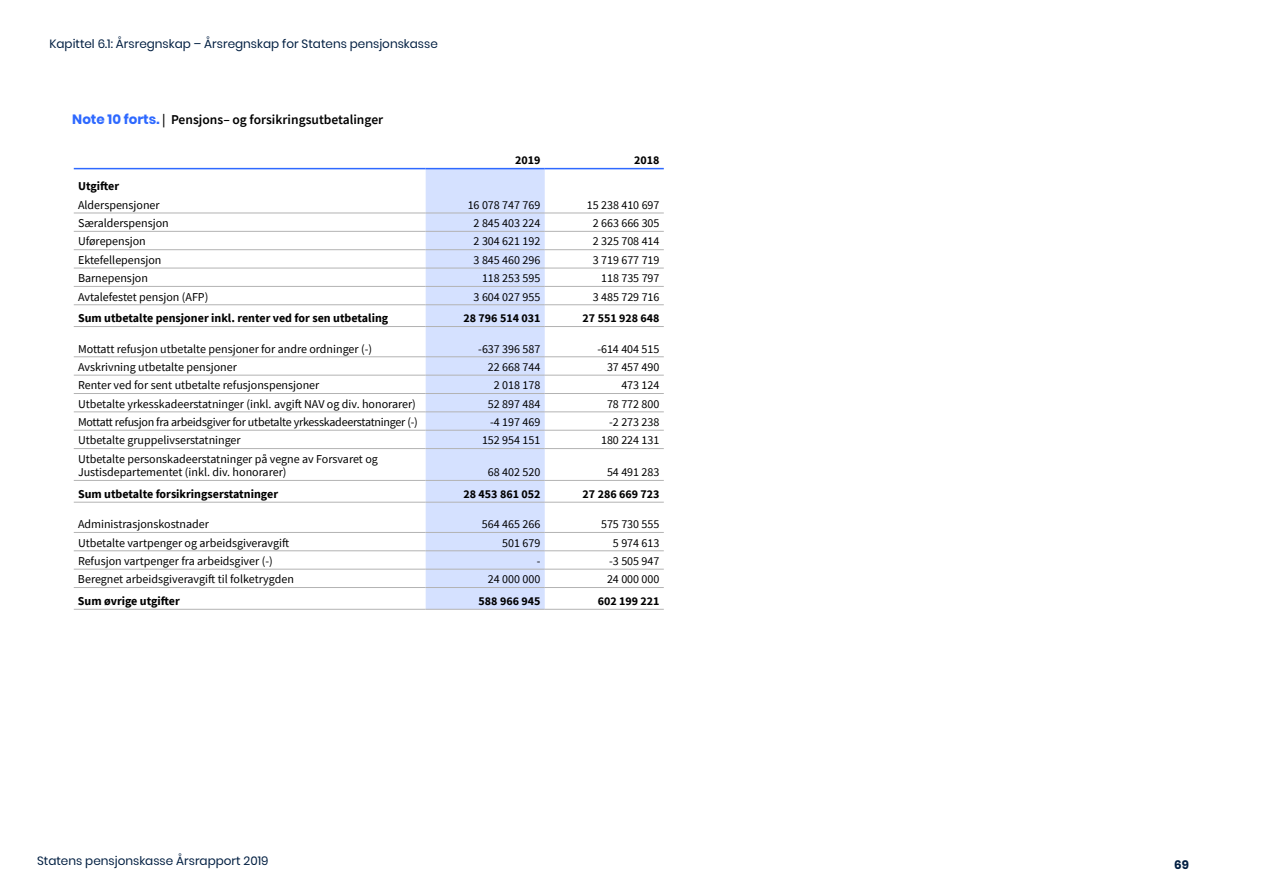
<style>
.page{position:relative;width:1263px;height:893px;background:#fff}
.page>*{position:absolute;margin:0;border:0;box-sizing:border-box;transform-origin:0 0}
.t1{font:600 13.5px "Source Sans Pro";color:#000}
.t2{font:12px/13.5px "Source Sans Pro";color:#000}
.t3{font:700 12px "Source Sans Pro";color:#000}
.t4{font:12px "Poppins";color:#011e41}
.t5{font:12px "Source Sans Pro";letter-spacing:-.02em;color:#000}
.t6{font:700 12px "Poppins";color:#011e41}
.s1{font-family:"Poppins";font-weight:700;color:#2e69ff}
</style>
<div class="page">
<div style="left:426px;top:169px;width:119px;height:440px;background:#d5e1ff"></div>
<hr style="left:74px;top:168px;width:352px;height:1px;background:#2e69ff">
<hr style="left:426px;top:168px;width:119px;height:1px;background:#2e69ff">
<hr style="left:545px;top:168px;width:119px;height:1px;background:#2e69ff">
<hr style="left:74px;top:213px;width:352px;height:1px;background:#b3b3b3">
<hr style="left:426px;top:213px;width:119px;height:1px;background:#b3b3b3">
<hr style="left:545px;top:213px;width:119px;height:1px;background:#b3b3b3">
<hr style="left:74px;top:231px;width:352px;height:1px;background:#b3b3b3">
<hr style="left:426px;top:231px;width:119px;height:1px;background:#b3b3b3">
<hr style="left:545px;top:231px;width:119px;height:1px;background:#b3b3b3">
<hr style="left:74px;top:249px;width:352px;height:1px;background:#b3b3b3">
<hr style="left:426px;top:249px;width:119px;height:1px;background:#b3b3b3">
<hr style="left:545px;top:249px;width:119px;height:1px;background:#b3b3b3">
<hr style="left:74px;top:268px;width:352px;height:1px;background:#b3b3b3">
<hr style="left:426px;top:268px;width:119px;height:1px;background:#b3b3b3">
<hr style="left:545px;top:268px;width:119px;height:1px;background:#b3b3b3">
<hr style="left:74px;top:286px;width:352px;height:1px;background:#b3b3b3">
<hr style="left:426px;top:286px;width:119px;height:1px;background:#b3b3b3">
<hr style="left:545px;top:286px;width:119px;height:1px;background:#b3b3b3">
<hr style="left:74px;top:304px;width:352px;height:1px;background:#b3b3b3">
<hr style="left:426px;top:304px;width:119px;height:1px;background:#b3b3b3">
<hr style="left:545px;top:304px;width:119px;height:1px;background:#b3b3b3">
<hr style="left:74px;top:326px;width:352px;height:1px;background:#b3b3b3">
<hr style="left:426px;top:326px;width:119px;height:1px;background:#b3b3b3">
<hr style="left:545px;top:326px;width:119px;height:1px;background:#b3b3b3">
<hr style="left:74px;top:357px;width:352px;height:1px;background:#b3b3b3">
<hr style="left:426px;top:357px;width:119px;height:1px;background:#b3b3b3">
<hr style="left:545px;top:357px;width:119px;height:1px;background:#b3b3b3">
<hr style="left:74px;top:375px;width:352px;height:1px;background:#b3b3b3">
<hr style="left:426px;top:375px;width:119px;height:1px;background:#b3b3b3">
<hr style="left:545px;top:375px;width:119px;height:1px;background:#b3b3b3">
<hr style="left:74px;top:393px;width:352px;height:1px;background:#b3b3b3">
<hr style="left:426px;top:393px;width:119px;height:1px;background:#b3b3b3">
<hr style="left:545px;top:393px;width:119px;height:1px;background:#b3b3b3">
<hr style="left:74px;top:412px;width:352px;height:1px;background:#b3b3b3">
<hr style="left:426px;top:412px;width:119px;height:1px;background:#b3b3b3">
<hr style="left:545px;top:412px;width:119px;height:1px;background:#b3b3b3">
<hr style="left:74px;top:430px;width:352px;height:1px;background:#b3b3b3">
<hr style="left:426px;top:430px;width:119px;height:1px;background:#b3b3b3">
<hr style="left:545px;top:430px;width:119px;height:1px;background:#b3b3b3">
<hr style="left:74px;top:448px;width:352px;height:1px;background:#b3b3b3">
<hr style="left:426px;top:448px;width:119px;height:1px;background:#b3b3b3">
<hr style="left:545px;top:448px;width:119px;height:1px;background:#b3b3b3">
<hr style="left:74px;top:480px;width:352px;height:1px;background:#b3b3b3">
<hr style="left:426px;top:480px;width:119px;height:1px;background:#b3b3b3">
<hr style="left:545px;top:480px;width:119px;height:1px;background:#b3b3b3">
<hr style="left:74px;top:502px;width:352px;height:1px;background:#b3b3b3">
<hr style="left:426px;top:502px;width:119px;height:1px;background:#b3b3b3">
<hr style="left:545px;top:502px;width:119px;height:1px;background:#b3b3b3">
<hr style="left:74px;top:532px;width:352px;height:1px;background:#b3b3b3">
<hr style="left:426px;top:532px;width:119px;height:1px;background:#b3b3b3">
<hr style="left:545px;top:532px;width:119px;height:1px;background:#b3b3b3">
<hr style="left:74px;top:550px;width:352px;height:1px;background:#b3b3b3">
<hr style="left:426px;top:550px;width:119px;height:1px;background:#b3b3b3">
<hr style="left:545px;top:550px;width:119px;height:1px;background:#b3b3b3">
<hr style="left:74px;top:569px;width:352px;height:1px;background:#b3b3b3">
<hr style="left:426px;top:569px;width:119px;height:1px;background:#b3b3b3">
<hr style="left:545px;top:569px;width:119px;height:1px;background:#b3b3b3">
<hr style="left:74px;top:587px;width:352px;height:1px;background:#b3b3b3">
<hr style="left:426px;top:587px;width:119px;height:1px;background:#b3b3b3">
<hr style="left:545px;top:587px;width:119px;height:1px;background:#b3b3b3">
<hr style="left:74px;top:609px;width:352px;height:1px;background:#b3b3b3">
<hr style="left:426px;top:609px;width:119px;height:1px;background:#b3b3b3">
<hr style="left:545px;top:609px;width:119px;height:1px;background:#b3b3b3">
<p class="t4" style="left:49px;top:37px;width:390px">Kapittel 6.1: Årsregnskap – Årsregnskap for Statens pensjonskasse</p>
<p class="t1" style="left:72px;top:111px;width:312px"><span class="s1">Note 10 forts.</span> | Pensjons– og forsikringsutbetalinger</p>
<p class="t3" style="left:515px;top:151px;width:27px">2019</p>
<p class="t3" style="left:634px;top:151px;width:27px">2018</p>
<p class="t3" style="left:78px;top:178px;width:43px">Utgifter</p>
<p class="t2" style="left:78px;top:198px;width:83px">Alderspensjoner</p>
<p class="t2" style="left:468px;top:198px;width:74px">16 078 747 769</p>
<p class="t2" style="left:587px;top:198px;width:74px">15 238 410 697</p>
<p class="t2" style="left:78px;top:216px;width:92px">Særalderspensjon</p>
<p class="t2" style="left:474px;top:216px;width:68px">2 845 403 224</p>
<p class="t2" style="left:593px;top:216px;width:68px">2 663 666 305</p>
<p class="t2" style="left:78px;top:235px;width:69px">Uførepensjon</p>
<p class="t2" style="left:474px;top:235px;width:68px">2 304 621 192</p>
<p class="t2" style="left:593px;top:235px;width:68px">2 325 708 414</p>
<p class="t2" style="left:78px;top:253px;width:85px">Ektefellepensjon</p>
<p class="t2" style="left:474px;top:253px;width:68px">3 845 460 296</p>
<p class="t2" style="left:593px;top:253px;width:68px">3 719 677 719</p>
<p class="t2" style="left:78px;top:271px;width:72px">Barnepensjon</p>
<p class="t2" style="left:482px;top:271px;width:60px">118 253 595</p>
<p class="t2" style="left:601px;top:271px;width:60px">118 735 797</p>
<p class="t2" style="left:78px;top:290px;width:132px">Avtalefestet pensjon (AFP)</p>
<p class="t2" style="left:474px;top:290px;width:68px">3 604 027 955</p>
<p class="t2" style="left:593px;top:290px;width:68px">3 485 729 716</p>
<p class="t3" style="left:78px;top:310px;width:312px">Sum utbetalte pensjoner inkl. renter ved for sen utbetaling</p>
<p class="t3" style="left:464px;top:310px;width:78px">28 796 514 031</p>
<p class="t3" style="left:583px;top:310px;width:78px">27 551 928 648</p>
<p class="t2" style="left:78px;top:342px;width:296px">Mottatt refusjon utbetalte pensjoner for andre ordninger (-)</p>
<p class="t2" style="left:478px;top:342px;width:64px">-637 396 587</p>
<p class="t2" style="left:597px;top:342px;width:64px">-614 404 515</p>
<p class="t2" style="left:78px;top:360px;width:160px">Avskrivning utbetalte pensjoner</p>
<p class="t2" style="left:488px;top:360px;width:54px">22 668 744</p>
<p class="t2" style="left:607px;top:360px;width:54px">37 457 490</p>
<p class="t2" style="left:78px;top:378px;width:243px">Renter ved for sent utbetalte refusjonspensjoner</p>
<p class="t2" style="left:494px;top:378px;width:48px">2 018 178</p>
<p class="t2" style="left:621px;top:378px;width:40px">473 124</p>
<p class="t2" style="left:78px;top:397px;width:339px">Utbetalte yrkesskadeerstatninger (inkl. avgift NAV og div. honorarer)</p>
<p class="t2" style="left:488px;top:397px;width:54px">52 897 484</p>
<p class="t2" style="left:607px;top:397px;width:54px">78 772 800</p>
<p class="t5" style="left:78px;top:414px;width:341px">Mottatt refusjon fra arbeidsgiver for utbetalte yrkesskadeerstatninger (-)</p>
<p class="t2" style="left:490px;top:415px;width:52px">-4 197 469</p>
<p class="t2" style="left:609px;top:415px;width:52px">-2 273 238</p>
<p class="t2" style="left:78px;top:434px;width:164px">Utbetalte gruppelivserstatninger</p>
<p class="t2" style="left:482px;top:434px;width:60px">152 954 151</p>
<p class="t2" style="left:601px;top:434px;width:60px">180 224 131</p>
<p class="t2" style="left:78px;top:452px;width:301px">Utbetalte personskadeerstatninger på vegne av Forsvaret og<br>Justisdepartementet (inkl. div. honorarer)</p>
<p class="t2" style="left:488px;top:465px;width:54px">68 402 520</p>
<p class="t2" style="left:607px;top:465px;width:54px">54 491 283</p>
<p class="t3" style="left:78px;top:486px;width:202px">Sum utbetalte forsikringserstatninger</p>
<p class="t3" style="left:464px;top:486px;width:78px">28 453 861 052</p>
<p class="t3" style="left:583px;top:486px;width:78px">27 286 669 723</p>
<p class="t2" style="left:78px;top:517px;width:132px">Administrasjonskostnader</p>
<p class="t2" style="left:482px;top:517px;width:60px">564 465 266</p>
<p class="t2" style="left:601px;top:517px;width:60px">575 730 555</p>
<p class="t2" style="left:78px;top:536px;width:213px">Utbetalte vartpenger og arbeidsgiveravgift</p>
<p class="t2" style="left:502px;top:536px;width:40px">501 679</p>
<p class="t2" style="left:613px;top:536px;width:48px">5 974 613</p>
<p class="t2" style="left:78px;top:554px;width:196px">Refusjon vartpenger fra arbeidsgiver (-)</p>
<p class="t2" style="left:537px;top:554px;width:5px">-</p>
<p class="t2" style="left:609px;top:554px;width:52px">-3 505 947</p>
<p class="t2" style="left:78px;top:572px;width:217px">Beregnet arbeidsgiveravgift til folketrygden</p>
<p class="t2" style="left:488px;top:572px;width:54px">24 000 000</p>
<p class="t2" style="left:607px;top:572px;width:54px">24 000 000</p>
<p class="t3" style="left:78px;top:593px;width:103px">Sum øvrige utgifter</p>
<p class="t3" style="left:479px;top:593px;width:63px">588 966 945</p>
<p class="t3" style="left:598px;top:593px;width:63px">602 199 221</p>
<p class="t4" style="left:37px;top:854px;width:233px">Statens pensjonskasse Årsrapport 2019</p>
<p class="t6" style="left:1174px;top:857px;width:16px">69</p>
</div>
